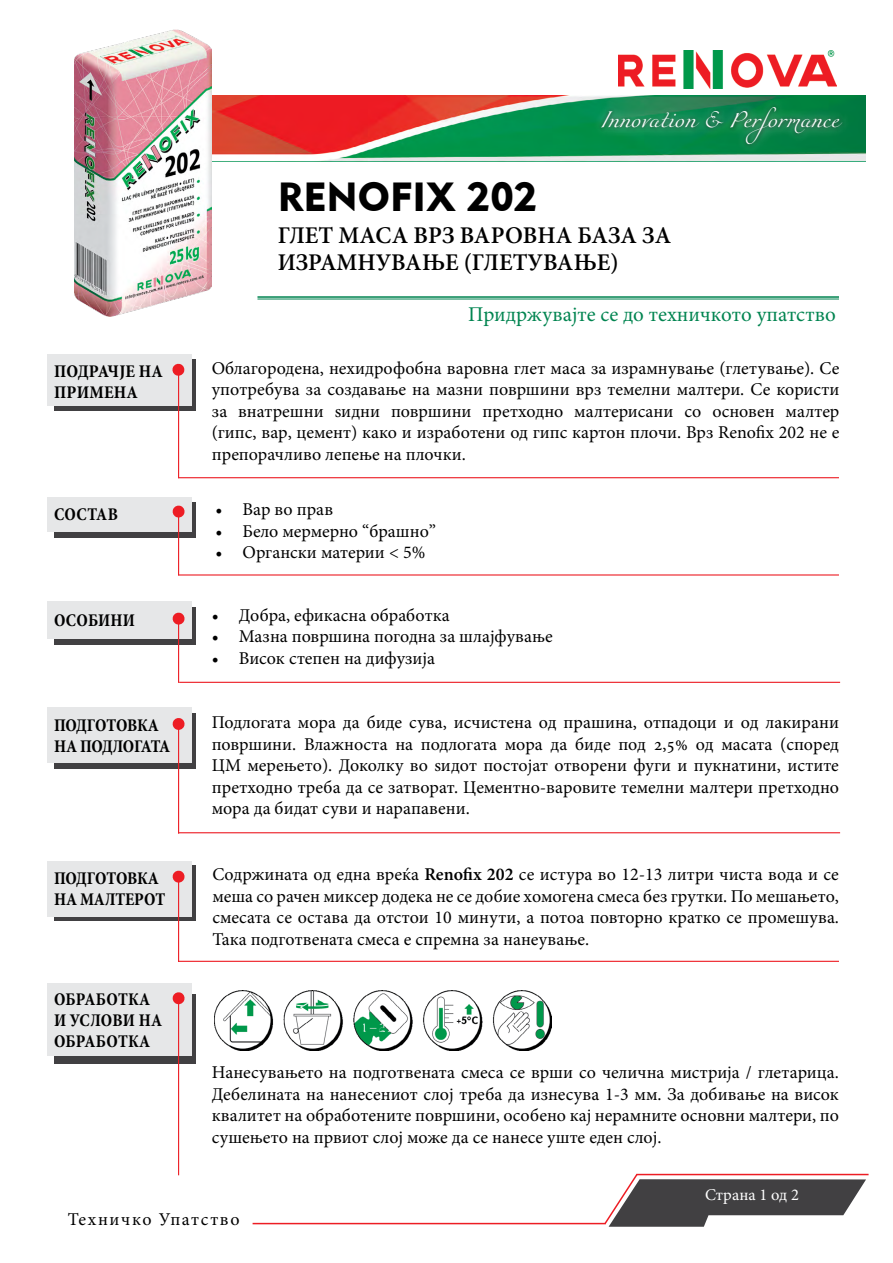
<style>
.page{position:relative;width:893px;height:1263px;background:#fff}
.page>*{position:absolute;margin:0;border:0;box-sizing:border-box;transform-origin:0 0}
.t1{font:40.5px "Geometric 415 BT Black A";color:#000}
.t2{font:600 24px/27px "Minion Pro";color:#000}
.t3{font:21px "Minion Pro";color:#008450}
.t4{font:18px/21.6px "Minion Pro";color:#000;text-align:justify}
.t5{font:700 condensed 18px/21px "Minion Pro";color:#000}
.t6{font:18px "Miama Nueva";color:#fff}
.t7{font:18px "Minion Pro";letter-spacing:.09em;color:#000}
.t8{font:16.5px "Minion Pro";color:#fff}
.s1{font-weight:600}
</style>
<div class="page">
<img style="left:212px;top:95px;width:653px;height:66px">
<hr style="left:636px;top:1174px;width:233px;height:1px;background:#ed1d24">
<svg style="left:603px;top:1173px;width:263px;height:54px"></svg>
<img style="left:618px;top:51px;width:219px;height:37px">
<div style="left:591px;top:97px;width:260px;height:58px;background:#fff;opacity:.9"></div>
<img style="left:75px;top:30px;width:137px;height:286px">
<hr style="left:257px;top:296px;width:582px;height:2px;background:#008450">
<hr style="left:257px;top:299px;width:582px;height:1px;background:#008450">
<img style="left:215px;top:991px;width:336px;height:59px">
<div style="left:54px;top:502px;width:142px;height:35px;background:linear-gradient(to right,#414042,#414042)"></div>
<div style="left:47px;top:497px;width:144px;height:34px;background:#e6e7e8"></div>
<svg style="left:172px;top:505px;width:13px;height:13px"></svg>
<hr style="left:178px;top:511px;width:1px;height:64px;background:#ed1d24">
<hr style="left:178px;top:477px;width:661px;height:1px;background:#ed1d24">
<hr style="left:178px;top:574px;width:661px;height:1px;background:#ed1d24">
<div style="left:54px;top:865px;width:142px;height:56px;background:linear-gradient(to right,#414042,#414042)"></div>
<div style="left:47px;top:861px;width:144px;height:55px;background:#e6e7e8"></div>
<svg style="left:172px;top:870px;width:13px;height:13px"></svg>
<hr style="left:178px;top:875px;width:1px;height:87px;background:#ed1d24">
<hr style="left:178px;top:961px;width:661px;height:1px;background:#ed1d24">
<div style="left:54px;top:713px;width:142px;height:56px;background:#414042"></div>
<div style="left:47px;top:707px;width:144px;height:56px;background:#e6e7e8"></div>
<svg style="left:172px;top:718px;width:13px;height:13px"></svg>
<hr style="left:178px;top:725px;width:1px;height:109px;background:#ed1d24">
<hr style="left:179px;top:832px;width:661px;height:1px;background:#ed1d24">
<div style="left:54px;top:607px;width:142px;height:37px;background:linear-gradient(to right,#414042,#414042)"></div>
<div style="left:47px;top:601px;width:144px;height:37px;background:#e6e7e8"></div>
<svg style="left:172px;top:612px;width:13px;height:13px"></svg>
<hr style="left:178px;top:620px;width:1px;height:63px;background:#ed1d24">
<hr style="left:179px;top:682px;width:661px;height:1px;background:#ed1d24">
<div style="left:54px;top:994px;width:142px;height:69px;background:linear-gradient(to right,#414042,#414042)"></div>
<div style="left:47px;top:982px;width:144px;height:73px;background:#e6e7e8"></div>
<svg style="left:172px;top:992px;width:13px;height:13px"></svg>
<hr style="left:178px;top:1001px;width:1px;height:174px;background:#ed1d24">
<hr style="left:253px;top:1223px;width:352px;height:1px;background:#ed1d24">
<div style="left:54px;top:359px;width:142px;height:52px;background:#414042"></div>
<div style="left:47px;top:354px;width:144px;height:52px;background:#e6e7e8"></div>
<svg style="left:172px;top:363px;width:13px;height:14px"></svg>
<hr style="left:178px;top:371px;width:1px;height:107px;background:#ed1d24">
<h1 class="t1" style="left:278px;top:171px;width:261px">RENOFIX 202</h1>
<p class="t6" style="left:601px;top:110px;width:240px">Innovation &amp; Performance</p>
<p class="t5" style="left:54px;top:361px;width:110px">ПОДРАЧЈЕ НА<br>ПРИМЕНА</p>
<p class="t5" style="left:54px;top:504px;width:65px">СОСТАВ</p>
<p class="t5" style="left:54px;top:609px;width:82px">ОСОБИНИ</p>
<p class="t5" style="left:54px;top:715px;width:118px">ПОДГОТОВКА<br>НА ПОДЛОГАТА</p>
<p class="t5" style="left:54px;top:867px;width:113px">ПОДГОТОВКА<br>НА МАЛТЕРОТ</p>
<p class="t5" style="left:54px;top:989px;width:110px">ОБРАБОТКА<br>И УСЛОВИ НА<br>ОБРАБОТКА</p>
<h2 class="t2" style="left:278px;top:222px;width:395px">ГЛЕТ МАСА ВРЗ ВАРОВНА БАЗА ЗА<br>ИЗРАМНУВАЊЕ (ГЛЕТУВАЊЕ)</h2>
<p class="t3" style="left:468px;top:300px;width:369px">Придржувајте се до техничкото упатство</p>
<p class="t4" style="left:212px;top:357px;width:629px">Облагородена, нехидрофобна варовна глет маса за израмнување (глетување). Се употребува за создавање на мазни површини врз темелни малтери. Се користи за внатрешни ѕидни површини претходно малтерисани со основен малтер (гипс, вар, цемент) како и изработени од гипс картон плочи. Врз Renofix 202 не е препорачливо лепење на плочки.</p>
<p class="t4" style="left:216px;top:498px;width:119px">• Вар во прав</p>
<p class="t4" style="left:216px;top:520px;width:222px">• Бело мермерно “брашно”</p>
<p class="t4" style="left:216px;top:542px;width:211px">• Органски материи &lt; 5%</p>
<p class="t4" style="left:212px;top:604px;width:239px">• Добра, ефикасна обработка</p>
<p class="t4" style="left:212px;top:626px;width:343px">• Мазна површина погодна за шлајфување</p>
<p class="t4" style="left:212px;top:647px;width:225px">• Висок степен на дифузија</p>
<p class="t4" style="left:212px;top:711px;width:629px">Подлогата мора да биде сува, исчистена од прашина, отпадоци и од лакирани површини. Влажноста на подлогата мора да биде под 2,5% од масата (според ЦМ мерењето). Доколку во ѕидот постојат отворени фуги и пукнатини, истите претходно треба да се затворат. Цементно-варовите темелни малтери претходно мора да бидат суви и нарапавени.</p>
<p class="t4" style="left:212px;top:863px;width:628px">Содржината од една вреќа <span class="s1">Renofix 202</span> се истура во 12-13 литри чиста вода и се меша со рачен миксер додека не се добие хомогена смеса без грутки. По мешањето, смесата се остава да отстои 10 минути, а потоа повторно кратко се промешува.<br>Така подготвената смеса е спремна за нанеување.</p>
<p class="t4" style="left:212px;top:1062px;width:629px">Нанесувањето на подготвената смеса се врши со челична мистрија / глетарица.<br>Дебелината на нанесениот слој треба да изнесува 1-3 мм. За добивање на висок квалитет на обработените површини, особено кај нерамните основни малтери, по сушењето на првиот слој може да се нанесе уште еден слој.</p>
<p class="t8" style="left:705px;top:1184px;width:96px">Страна 1 од 2</p>
<p class="t7" style="left:68px;top:1207px;width:174px">Техничко Упатство</p>
</div>
